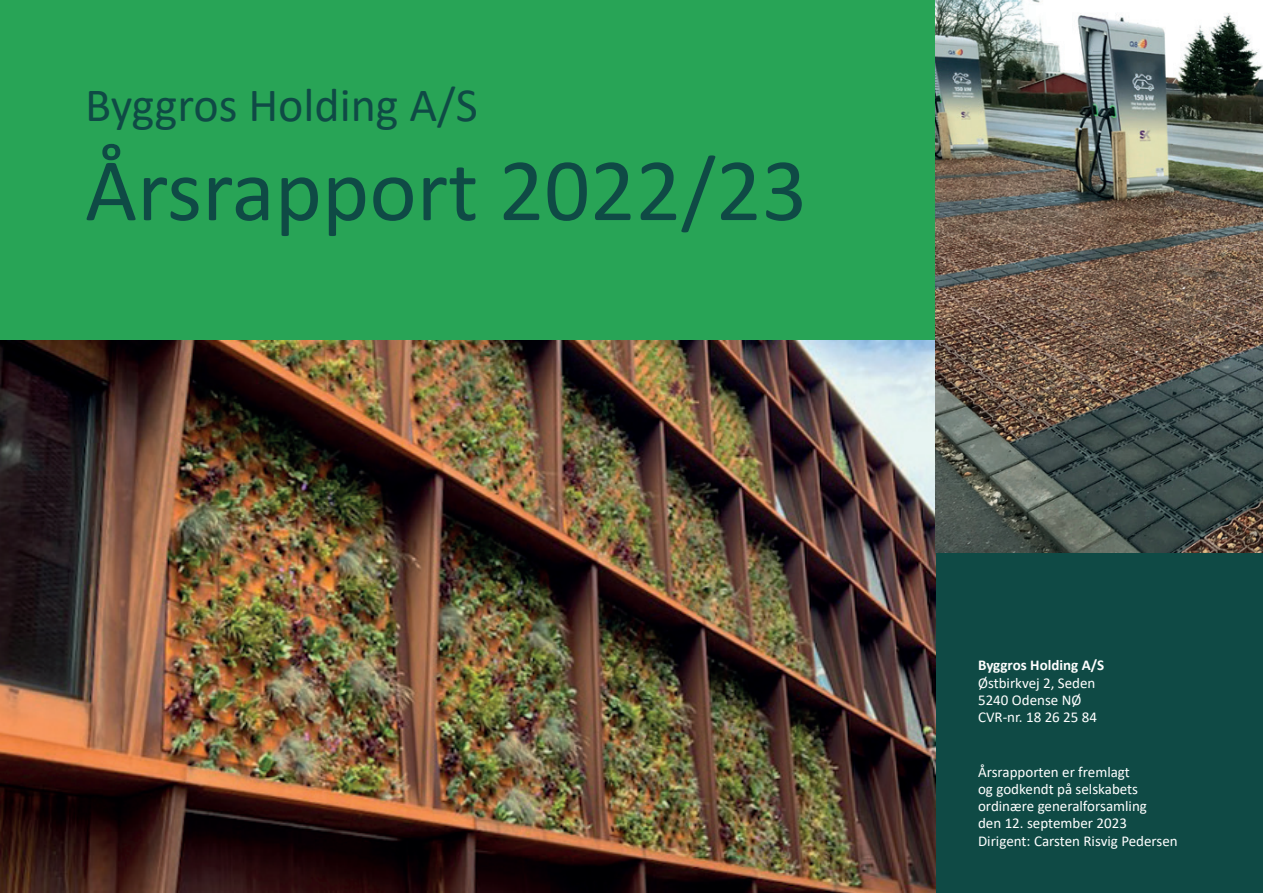
<style>
.page{position:relative;width:1263px;height:893px;background:#fff}
.page>*{position:absolute;margin:0;border:0;box-sizing:border-box;transform-origin:0 0}
.t1{font:90px "Calibri";color:#0f4a45}
.t2{font:48px "Calibri";color:#0f4a45}
.t3{font:15px "Calibri";color:#fff}
.t4{font:700 15px "Calibri";color:#fff}
</style>
<div class="page">
<div style="left:0;top:0;width:935px;height:340px;background:#28a456"></div>
<div style="left:935px;top:553px;width:328px;height:340px;background:#0f4a45"></div>
<img style="left:0;top:340px;width:935px;height:553px">
<img style="left:935px;top:0;width:328px;height:553px">
<p class="t2" style="left:85px;top:72px;width:394px">Byggros Holding A/S</p>
<p class="t1" style="left:85px;top:128px;width:724px">Årsrapport 2022/23</p>
<p class="t4" style="left:978px;top:655px;width:128px">Byggros Holding A/S</p>
<p class="t3" style="left:978px;top:672px;width:119px">Østbirkvej 2, Seden</p>
<p class="t3" style="left:978px;top:689px;width:105px">5240 Odense NØ</p>
<p class="t3" style="left:978px;top:707px;width:121px">CVR-nr. 18 26 25 84</p>
<p class="t3" style="left:978px;top:761px;width:153px">Årsrapporten er fremlagt</p>
<p class="t3" style="left:978px;top:778px;width:162px">og godkendt på selskabets</p>
<p class="t3" style="left:978px;top:796px;width:170px">ordinære generalforsamling</p>
<p class="t3" style="left:978px;top:813px;width:150px">den 12. september 2023</p>
<p class="t3" style="left:978px;top:830px;width:201px">Dirigent: Carsten Risvig Pedersen</p>
</div>
